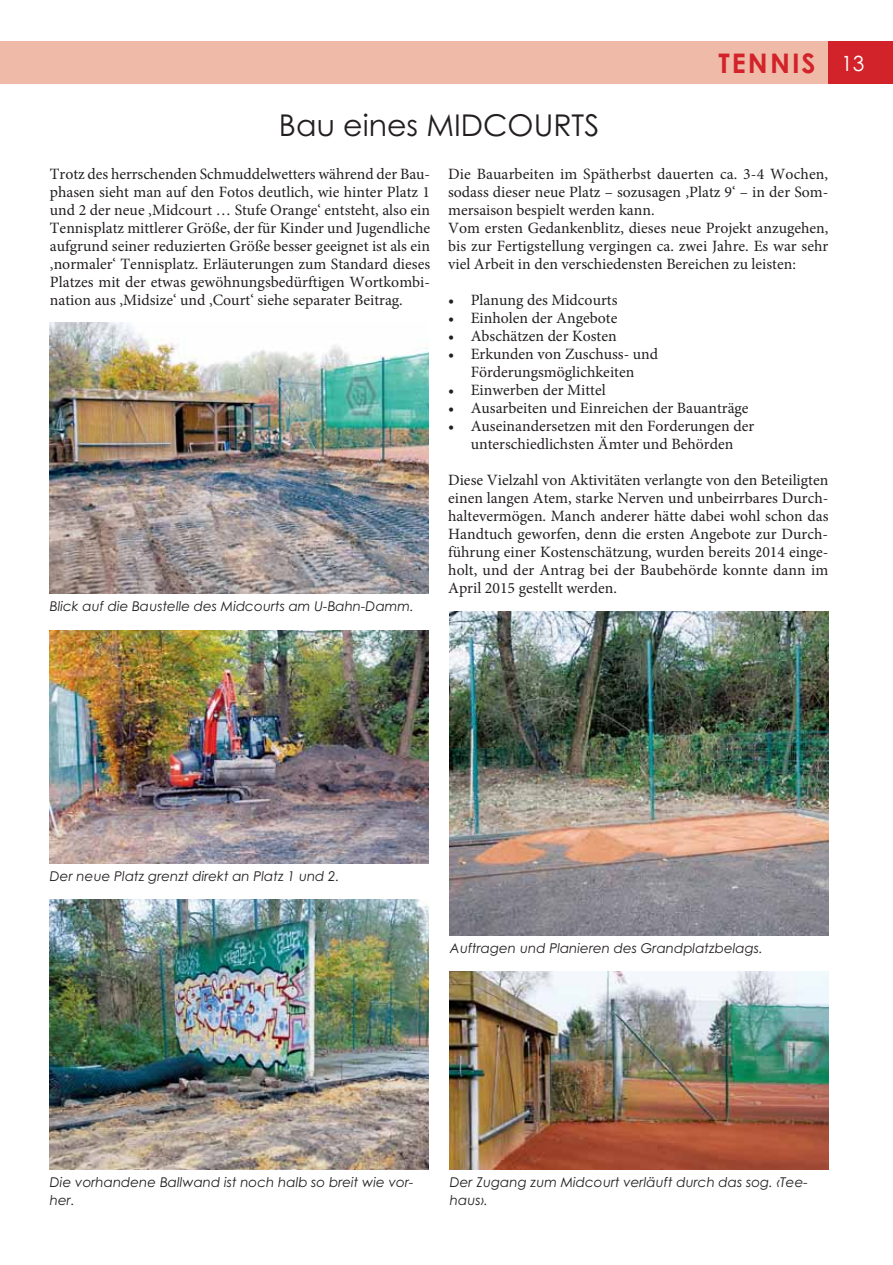
<style>
.page{position:relative;width:893px;height:1265px;background:#fff}
.page>*{position:absolute;margin:0;border:0;box-sizing:border-box;transform-origin:0 0}
.t1{font:30px "Century Gothic";color:#231f20}
.t2{font:700 27px "Century Gothic";letter-spacing:.075em;color:#d2232a}
.t3{font:15.75px/18px "Minion Pro";color:#231f20;text-align:justify}
.t4{font:italic 13.5px/18px "Century Gothic";color:#231f20}
.s1{font-weight:400;font-size:21px;color:#fff}
</style>
<div class="page">
<div style="left:0;top:41px;width:893px;height:43px;background:#efbaa7"></div>
<div style="left:828px;top:41px;width:65px;height:43px;background:#d2232a"></div>
<img style="left:50px;top:323px;width:378px;height:270px">
<img style="left:50px;top:630px;width:378px;height:233px">
<img style="left:50px;top:899px;width:378px;height:270px">
<img style="left:450px;top:611px;width:378px;height:324px">
<img style="left:450px;top:971px;width:378px;height:198px">
<h2 class="t2" style="left:718px;top:54px;width:147px">TENNIS <span class="s1">13</span></h2>
<h1 class="t1" style="left:279px;top:114px;width:322px">Bau eines MIDCOURTS</h1>
<p class="t3" style="left:50px;top:166px;width:382px">Trotz des herrschenden Schmuddelwetters während der Bau&shy;phasen sieht man auf den Fotos deutlich, wie hinter Platz 1 und 2 der neue ‚Midcourt … Stufe Orange‘ entsteht, also ein Tennisplatz mittlerer Größe, der für Kinder und Jugendliche aufgrund seiner reduzierten Größe besser geeignet ist als ein ‚normaler‘ Tennisplatz. Erläuterungen zum Standard dieses Platzes mit der etwas gewöhnungsbedürftigen Wortkombi&shy;nation aus ‚Midsize‘ und ‚Court‘ siehe separater Beitrag.</p>
<p class="t3" style="left:448px;top:166px;width:382px;text-align:left">Die Bauarbeiten im Spätherbst dauerten ca. 3-4 Wochen, sodass dieser neue Platz – sozusagen ‚Platz 9‘ – in der Som&shy;mersaison bespielt werden kann.<br>Vom ersten Gedankenblitz, dieses neue Projekt anzugehen, bis zur Fertigstellung vergingen ca. zwei Jahre. Es war sehr viel Arbeit in den verschiedensten Bereichen zu leisten:</p>
<p class="t3" style="left:448px;top:292px;width:171px">• Planung des Midcourts</p>
<p class="t3" style="left:448px;top:310px;width:171px">• Einholen der Angebote</p>
<p class="t3" style="left:448px;top:328px;width:170px">• Abschätzen der Kosten</p>
<p class="t3" style="left:448px;top:346px;width:211px;text-align:center">• Erkunden von Zuschuss- und<br>Förderungsmöglichkeiten</p>
<p class="t3" style="left:448px;top:382px;width:159px">• Einwerben der Mittel</p>
<p class="t3" style="left:448px;top:400px;width:302px">• Ausarbeiten und Einreichen der Bauanträge</p>
<p class="t3" style="left:448px;top:418px;width:308px;text-align:center">• Auseinandersetzen mit den Forderungen der unterschiedlichsten Ämter und Behörden</p>
<p class="t3" style="left:448px;top:472px;width:382px">Diese Vielzahl von Aktivitäten verlangte von den Beteiligten einen langen Atem, starke Nerven und unbeirrbares Durch&shy;haltevermögen. Manch anderer hätte dabei wohl schon das Handtuch geworfen, denn die ersten Angebote zur Durch&shy;führung einer Kostenschätzung, wurden bereits 2014 einge&shy;holt, und der Antrag bei der Baubehörde konnte dann im April 2015 gestellt werden.</p>
<p class="t4" style="left:50px;top:598px;width:365px">Blick auf die Baustelle des Midcourts am U-Bahn-Damm.</p>
<p class="t4" style="left:50px;top:868px;width:291px">Der neue Platz grenzt direkt an Platz 1 und 2.</p>
<p class="t4" style="left:450px;top:940px;width:314px">Auftragen und Planieren des Grandplatzbelags.</p>
<p class="t4" style="left:50px;top:1174px;width:365px">Die vorhandene Ballwand ist noch halb so breit wie vor&shy;her.</p>
<p class="t4" style="left:450px;top:1174px;width:359px">Der Zugang zum Midcourt verläuft durch das sog. ‹Tee&shy;haus›.</p>
</div>
